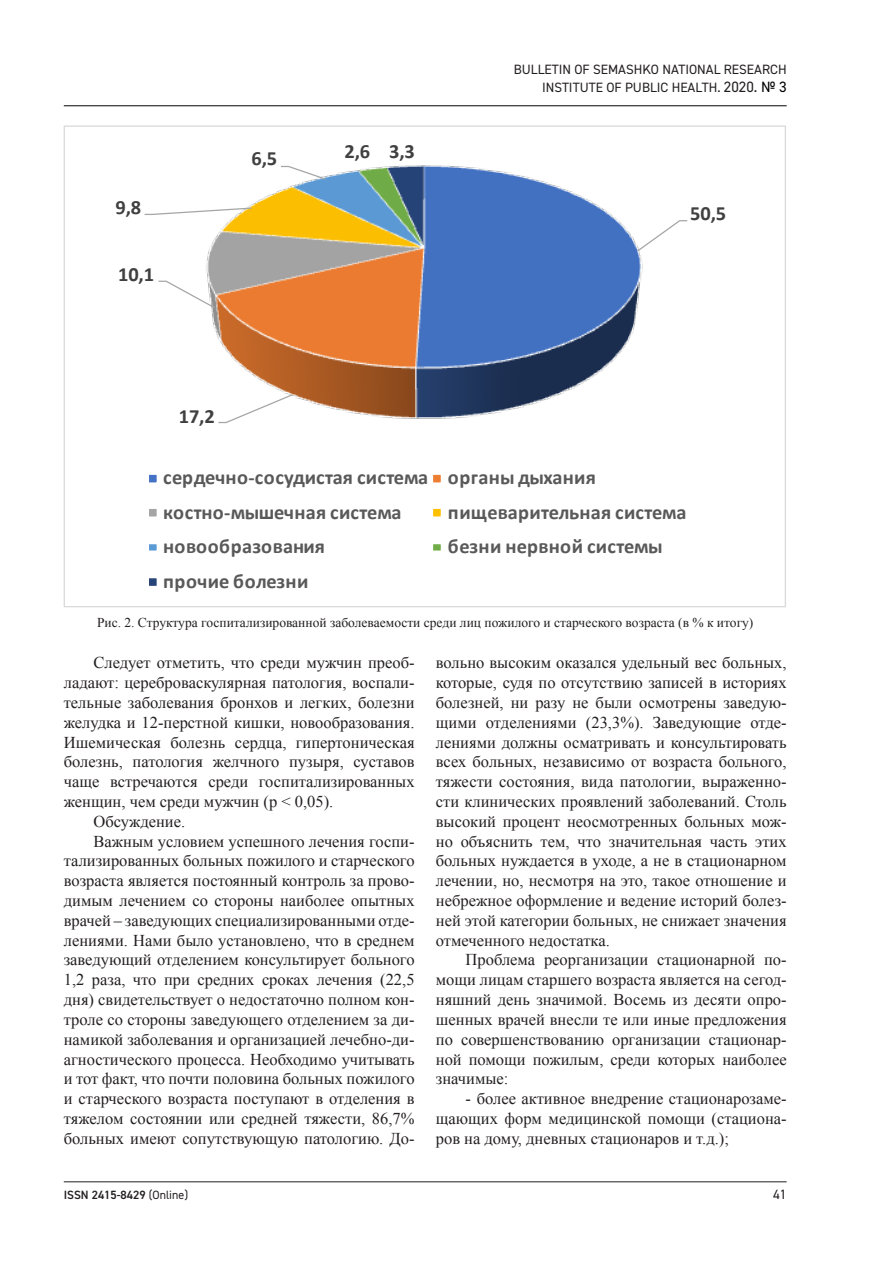
<style>
.page{position:relative;width:893px;height:1263px;background:#fff}
.page>*{position:absolute;margin:0;border:0;box-sizing:border-box;transform-origin:0 0}
.t1{font:700 20.25px/34.5px "Calibri";letter-spacing:.005em;color:#595959}
.t2{font:700 20.25px "Calibri";color:#404040}
.Основной_текст{font:16.5px/19.8px "Times New Roman";color:#231f20;text-align:justify}
.Основной_текст-2{font:13.5px "Times New Roman";color:#231f20}
.t3{font:13.5px/18px "DIN2014";color:#231f20;text-align:right}
.t4{font:600 12px "DIN2014";color:#231f20}
.s1{font-size:15px}
.s2{font-size:15px;color:#000001}
.s3{font-weight:400}
</style>
<div class="page">
<hr style="left:64px;top:1181px;width:723px;height:1px;background:#231f20">
<hr style="left:64px;top:105px;width:723px;height:1px;background:#231f20">
<img style="left:206px;top:165px;width:437px;height:254px">
<svg style="left:636px;top:219px;width:52px;height:34px"></svg>
<svg style="left:217px;top:393px;width:77px;height:31px"></svg>
<svg style="left:158px;top:280px;width:58px;height:29px"></svg>
<svg style="left:144px;top:207px;width:109px;height:9px"></svg>
<svg style="left:280px;top:165px;width:47px;height:16px"></svg>
<div style="left:145px;top:471px;width:15px;height:15px;background:#4472c4;border:4px solid #fff"></div>
<div style="left:429px;top:471px;width:16px;height:15px;background:#ed7d31;border:4px solid #fff"></div>
<div style="left:145px;top:505px;width:15px;height:15px;background:#a5a5a5;border:4px solid #fff"></div>
<div style="left:429px;top:505px;width:16px;height:15px;background:#ffc000;border:4px solid #fff"></div>
<div style="left:145px;top:540px;width:15px;height:14px;background:#5b9bd5;border:4px solid #fff"></div>
<div style="left:429px;top:540px;width:16px;height:14px;background:#70ad47;border:4px solid #fff"></div>
<div style="left:145px;top:574px;width:15px;height:16px;background:#264478;border:4px solid #fff"></div>
<p class="t2" style="left:115px;top:193px;width:27px">9,8</p>
<p class="t2" style="left:118px;top:260px;width:37px">10,1</p>
<p class="t2" style="left:251px;top:144px;width:27px">6,5</p>
<p class="t2" style="left:345px;top:137px;width:72px">2,6 3,3</p>
<p class="t3" style="left:514px;top:60px;width:274px">BULLETIN OF SEMASHKO NATIONAL RESEARCH<br>INSTITUTE OF PUBLIC HEALTH. <span class="s1">2020.</span> <span class="s2">№ 3</span></p>
<p class="t2" style="left:690px;top:199px;width:37px">50,5</p>
<p class="t2" style="left:179px;top:402px;width:37px">17,2</p>
<p class="t1" style="left:163px;top:459px;width:434px">сердечно-сосудистая система органы дыхания костно-мышечная система</p>
<p class="t1" style="left:448px;top:494px;width:240px">пищеварительная система</p>
<p class="t1" style="left:163px;top:529px;width:164px">новообразования</p>
<p class="t1" style="left:448px;top:529px;width:216px">безни нервной системы</p>
<p class="t1" style="left:163px;top:563px;width:147px">прочие болезни</p>
<p class="Основной_текст-2" style="left:97px;top:613px;width:658px">Рис. 2. Структура госпитализированной заболеваемости среди лиц пожилого и старческого возраста (в % к итогу)</p>
<p class="Основной_текст" style="left:64px;top:653px;width:352px;text-indent:30px">Следует отметить, что среди мужчин преоб&shy;ладают: цереброваскулярная патология, воспали&shy;тельные заболевания бронхов и легких, болезни желудка и 12-перстной кишки, новообразования.<br>Ишемическая болезнь сердца, гипертоническая болезнь, патология желчного пузыря, суставов чаще встречаются среди госпитализированных женщин, чем среди мужчин (р &lt; 0,05).</p>
<p class="Основной_текст" style="left:94px;top:811px;width:93px">Обсуждение.</p>
<p class="Основной_текст" style="left:64px;top:831px;width:352px;text-indent:30px">Важным условием успешного лечения госпи&shy;тализированных больных пожилого и старческого возраста является постоянный контроль за прово&shy;димым лечением со стороны наиболее опытных врачей – заведующих специализированными отде&shy;лениями. Нами было установлено, что в среднем заведующий отделением консультирует больного 1,2 раза, что при средних сроках лечения (22,5 дня) свидетельствует о недостаточно полном кон&shy;троле со стороны заведующего отделением за ди&shy;намикой заболевания и организацией лечебно-ди&shy;агностического процесса. Необходимо учитывать и тот факт, что почти половина больных пожилого и старческого возраста поступают в отделения в тяжелом состоянии или средней тяжести, 86,7% больных имеют сопутствующую патологию. До-</p>
<p class="Основной_текст" style="left:436px;top:653px;width:352px">вольно высоким оказался удельный вес больных, которые, судя по отсутствию записей в историях болезней, ни разу не были осмотрены заведую&shy;щими отделениями (23,3%). Заведующие отде&shy;лениями должны осматривать и консультировать всех больных, независимо от возраста больного, тяжести состояния, вида патологии, выраженно&shy;сти клинических проявлений заболеваний. Столь высокий процент неосмотренных больных мож&shy;но объяснить тем, что значительная часть этих больных нуждается в уходе, а не в стационарном лечении, но, несмотря на это, такое отношение и небрежное оформление и ведение историй болез&shy;ней этой категории больных, не снижает значения отмеченного недостатка.</p>
<p class="Основной_текст" style="left:436px;top:950px;width:352px;text-indent:30px">Проблема реорганизации стационарной по&shy;мощи лицам старшего возраста является на сегод&shy;няшний день значимой. Восемь из десяти опро&shy;шенных врачей внесли те или иные предложения по совершенствованию организации стационар&shy;ной помощи пожилым, среди которых наиболее значимые:</p>
<p class="Основной_текст" style="left:436px;top:1088px;width:352px;text-indent:30px">- более активное внедрение стационарозаме&shy;щающих форм медицинской помощи (стациона&shy;ров на дому, дневных стационаров и т.д.);</p>
<p class="t4" style="left:64px;top:1187px;width:126px">ISSN 2415-8429 <span class="s3">(Online)</span></p>
<p class="t3" style="left:773px;top:1185px;width:15px">41</p>
</div>
